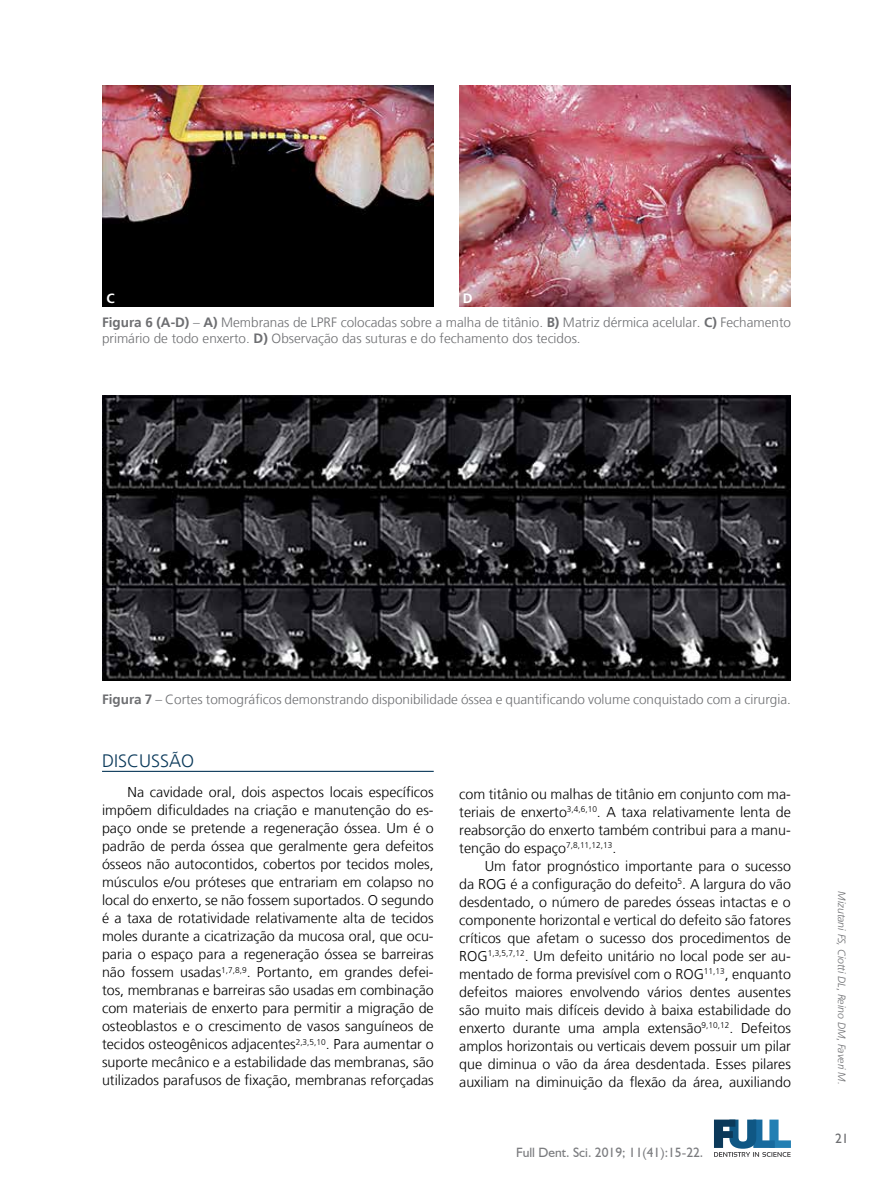
<style>
.page{position:relative;width:893px;height:1191px;background:#fff}
.page>*{position:absolute;margin:0;border:0;box-sizing:border-box;transform-origin:0 0}
.t1{font:300 18px "Frutiger LT";color:#0a395a}
.t2{font:300 14.25px/18px "Frutiger LT";color:#000;text-align:justify}
.t3{font:300 13.5px/16.2px "Frutiger LT";color:#6d6e71}
.t4{font:13.5px "Humanist 521 BT";color:#7b7c7f}
.t5{font:13.5px "Humanist 521 BT";color:#6d6e71}
.t6{font:700 13.5px "Frutiger LT";color:#fff}
.t7{font:italic 300 10.5px "Frutiger LT";color:#6d6e71}
.s1{font-weight:700}
.s2{font-style:normal}
</style>
<div class="page">
<svg style="left:714px;top:1119px;width:77px;height:37px"></svg>
<img style="left:102px;top:85px;width:332px;height:221px">
<img style="left:459px;top:85px;width:332px;height:221px">
<hr style="left:102px;top:771px;width:332px;height:1px;background:#0a395a">
<img style="left:102px;top:395px;width:689px;height:286px">
<p class="t6" style="left:106px;top:290px;width:10px">C</p>
<p class="t6" style="left:463px;top:290px;width:11px">D</p>
<p class="t3" style="left:102px;top:314px;width:690px"><span class="s1">Figura 6 (A-D)</span> – <span class="s1">A)</span> Membranas de LPRF colocadas sobre a malha de titânio. <span class="s1">B)</span> Matriz dérmica acelular. <span class="s1">C)</span> Fechamento primário de todo enxerto. <span class="s1">D)</span> Observação das suturas e do fechamento dos tecidos.</p>
<p class="t3" style="left:102px;top:691px;width:690px"><span class="s1">Figura 7</span> – Cortes tomográficos demonstrando disponibilidade óssea e quantificando volume conquistado com a cirurgia.</p>
<p class="t1" style="left:102px;top:750px;width:94px">DISCUSSÃO</p>
<p class="t2" style="left:102px;top:783px;width:333px;text-indent:26px">Na cavidade oral, dois aspectos locais específicos impõem dificuldades na criação e manutenção do es&shy;paço onde se pretende a regeneração óssea. Um é o padrão de perda óssea que geralmente gera defeitos ósseos não autocontidos, cobertos por tecidos moles, músculos e/ou próteses que entrariam em colapso no local do enxerto, se não fossem suportados. O segundo é a taxa de rotatividade relativamente alta de tecidos moles durante a cicatrização da mucosa oral, que ocu&shy;paria o espaço para a regeneração óssea se barreiras não fossem usadas<sup>1,7,8,9</sup>. Portanto, em grandes defei&shy;tos, membranas e barreiras são usadas em combinação com materiais de enxerto para permitir a migração de osteoblastos e o crescimento de vasos sanguíneos de tecidos osteogênicos adjacentes<sup>2,3,5,10</sup>. Para aumentar o suporte mecânico e a estabilidade das membranas, são utilizados parafusos de fixação, membranas reforçadas</p>
<p class="t2" style="left:459px;top:785px;width:333px">com titânio ou malhas de titânio em conjunto com ma&shy;teriais de enxerto<sup>3,4,6,10</sup>. A taxa relativamente lenta de reabsorção do enxerto também contribui para a manu&shy;tenção do espaço<sup>7,8,11,12,13</sup>.</p>
<p class="t2" style="left:459px;top:857px;width:333px;text-indent:26px">Um fator prognóstico importante para o sucesso da ROG é a configuração do defeito<sup>5</sup>. A largura do vão desdentado, o número de paredes ósseas intactas e o componente horizontal e vertical do defeito são fatores críticos que afetam o sucesso dos procedimentos de ROG<sup>1,3,5,7,12</sup>. Um defeito unitário no local pode ser au&shy;mentado de forma previsível com o ROG<sup>11,13</sup>, enquanto defeitos maiores envolvendo vários dentes ausentes são muito mais difíceis devido à baixa estabilidade do enxerto durante uma ampla extensão<sup>9,10,12</sup>. Defeitos amplos horizontais ou verticais devem possuir um pilar que diminua o vão da área desdentada. Esses pilares auxiliam na diminuição da flexão da área, auxiliando</p>
<p class="t4" style="left:516px;top:1144px;width:189px">Full Dent. Sci. 2019; 11(41):15-22.</p>
<p class="t7" style="left:848px;top:891px;width:195px;rotate:90deg">Mizutani FS, Ciotti DL<span class="s2">,</span> Reino DM<span class="s2">,</span> Faveri M.</p>
<p class="t5" style="left:835px;top:1130px;width:15px">21</p>
</div>
